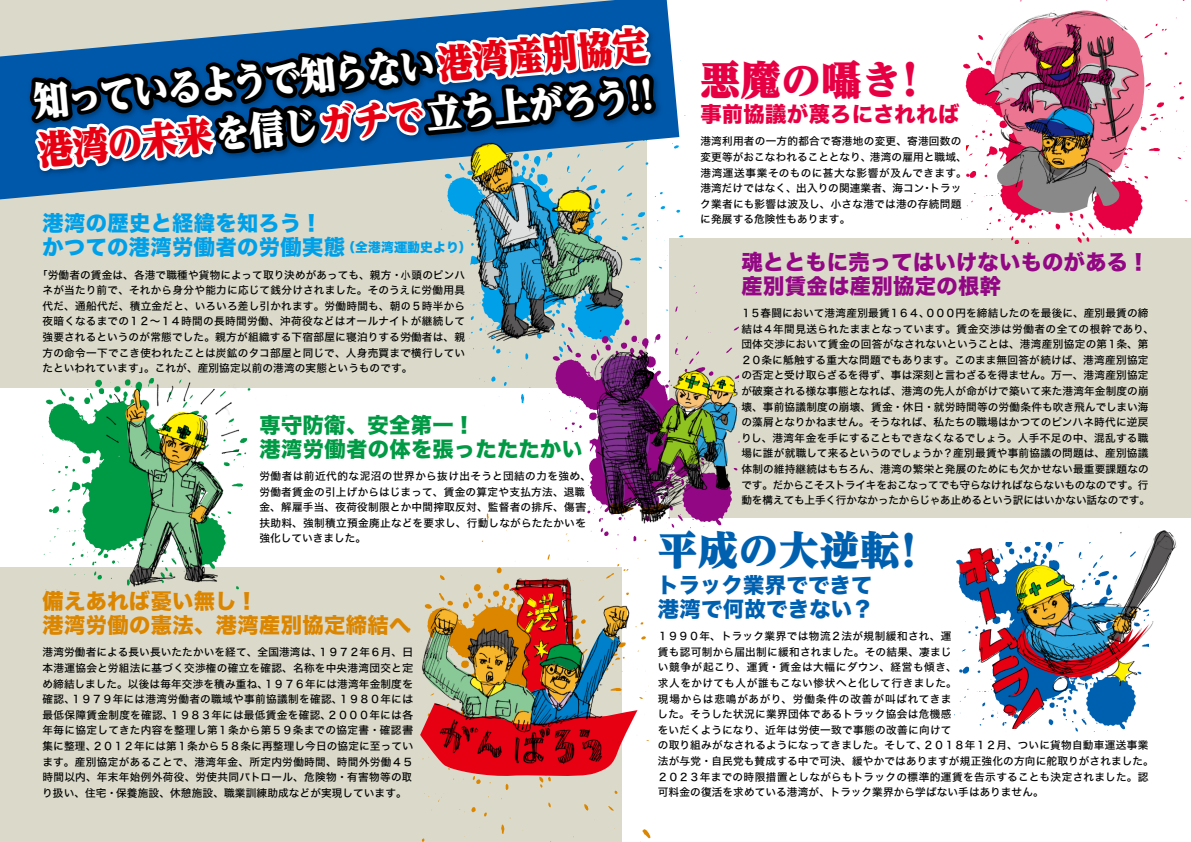
<style>
.page{position:relative;width:1191px;height:842px;background:#fff}
.page>*{position:absolute;margin:0;border:0;box-sizing:border-box;transform-origin:0 0}
.t1{font:900 39.7px "Reim Yfoz Pro";letter-spacing:.02em;color:#0060b0}
.t2{font:900 39.7px "Reim Yfoz Pro";letter-spacing:.015em;color:#e60043}
.t3{font:900 39px/48.4px "Reim Yfoz Pro";color:#fff;scale:.91 1}
.t4{font:21.3px/24.1px "Hira Kaku Std N W8";letter-spacing:.02em;color:#00a0e9}
.t5{font:21.3px/24.1px "Hira Kaku Std N W8";letter-spacing:.015em;color:#920783}
.t6{font:21.3px/24.1px "Hira Kaku Std N W8";letter-spacing:.02em;color:#dc8600}
.t7{font:21.3px/24.1px "Hira Kaku Std N W8";letter-spacing:.015em;color:#094}
.t8{font:21.3px/24.1px "Hira Kaku Std N W8";letter-spacing:.015em;color:#0060b0}
.t9{font:21.3px "Hira Kaku Std N W8";letter-spacing:.015em;color:#e60043}
.t10{font:10.6px/15.6px "Hira Kaku Std N W5";letter-spacing:.02em;color:#000}
.s1{color:#e60012}
.s2{font-size:43.2px}
</style>
<div class="page">
<div style="left:0;top:0;width:646px;height:387px;background:#dbdaca"></div>
<div style="left:0;top:567px;width:621px;height:275px;background:#dbdaca"></div>
<div style="left:669px;top:238px;width:522px;height:279px;background:#dbdaca"></div>
<img style="left:0;top:387px;width:85px;height:203px">
<img style="left:421px;top:489px;width:230px;height:353px">
<img style="left:506px;top:235px;width:233px;height:329px">
<svg style="left:0;top:0;width:679px;height:199px"></svg>
<svg style="left:2px;top:0;width:657px;height:338px"></svg>
<img style="left:406px;top:116px;width:240px;height:238px">
<img style="left:85px;top:378px;width:230px;height:212px">
<img style="left:420px;top:564px;width:226px;height:221px">
<img style="left:578px;top:346px;width:172px;height:187px">
<img style="left:961px;top:0;width:226px;height:244px">
<img style="left:967px;top:0;width:205px;height:218px">
<img style="left:954px;top:530px;width:223px;height:199px">
<h2 class="t3" style="left:31px;top:77px;width:693px;rotate:-5deg">知っているようで知らない<span class="s1">港湾産別協定港湾の未来</span>を信じ<span class="s1">ガチで</span>立ち上がろう！！</h2>
<h1 class="t2" style="left:700px;top:47px;width:233px">悪魔の囁き<span class="s2">！</span></h1>
<h3 class="t9" style="left:700px;top:102px;width:260px">事前協議が蔑ろにされれば</h3>
<p class="t10" style="left:700px;top:134px;width:268px">港湾利用者の一方的都合で寄港地の変更、寄港回数の変更等がおこなわれることとなり、港湾の雇用と職域、港湾運送事業そのものに甚大な影響が及んできます。港湾だけではなく、出入りの関連業者、海コン・トラック業者にも影響は波及し、小さな港では港の存続問題に発展する危険性もあります。</p>
<h3 class="t4" style="left:42px;top:212px;width:430px">港湾の歴史と経緯を知ろう！<br>かつての港湾労働者の労働実態<sup>（全港湾運動史より）</sup></h3>
<p class="t10" style="left:42px;top:267px;width:424px;text-align:justify;text-indent:-5px">「労働者の賃金は、各港で職種や貨物によって取り決めがあっても、親方・小頭のピンハネが当たり前で、それから身分や能力に応じて銭分けされました。そのうえに労働用具代だ、通船代だ、積立金だと、いろいろ差し引かれます。労働時間も、朝の５時半から夜暗くなるまでの１２～１４時間の長時間労働、沖荷役などはオールナイトが継続して強要されるというのが常態でした。親方が組織する下宿部屋に寝泊りする労働者は、親方の命令一下でこき使われたことは炭鉱のタコ部屋と同じで、人身売買まで横行していたといわれています」。これが、産別協定以前の港湾の実態というものです。</p>
<h3 class="t5" style="left:741px;top:250px;width:409px">魂とともに売ってはいけないものがある！産別賃金は産別協定の根幹</h3>
<p class="t10" style="left:741px;top:305px;width:415px">１５春闘において港湾産別最賃１６４、０００円を締結したのを最後に、産別最賃の締結は４年間見送られたままとなっています。賃金交渉は労働者の全ての根幹であり、団体交渉において賃金の回答がなされないということは、港湾産別協定の第１条、第２０条に觝触する重大な問題でもあります。このまま無回答が続けば、港湾産別協定の否定と受け取らざるを得ず、事は深刻と言わざるを得ません。万一、港湾産別協定が破棄される様な事態となれば、港湾の先人が命がけで築いて来た港湾年金制度の崩壊、事前協議制度の崩壊、賃金・休日・就労時間等の労働条件も吹き飛んでしまい海の藻屑となりかねません。そうなれば、私たちの職場はかつてのピンハネ時代に逆戻りし、港湾年金を手にすることもできなくなるでしょう。人手不足の中、混乱する職場に誰が就職して来るというのでしょうか？産別最賃や事前協議の問題は、産別協議体制の維持継続はもちろん、港湾の繁栄と発展のためにも欠かせない最重要課題なのです。だからこそストライキをおこなってでも守らなければならないものなのです。行動を構えても上手く行かなかったからじゃあ止めるという訳にはいかない話なのです。</p>
<h3 class="t7" style="left:259px;top:413px;width:325px">専守防衛、安全第一！<br>港湾労働者の体を張ったたたかい</h3>
<p class="t10" style="left:259px;top:468px;width:333px">労働者は前近代的な泥沼の世界から抜け出そうと団結の力を強め、労働者賃金の引上げからはじまって、賃金の算定や支払方法、退職金、解雇手当、夜荷役制限とか中間搾取反対、監督者の排斥、傷害扶助料、強制積立預金廃止などを要求し、行動しながらたたかいを強化していきました。</p>
<h1 class="t1" style="left:658px;top:518px;width:274px">平成の大逆転<span class="s2">！</span></h1>
<h3 class="t8" style="left:657px;top:573px;width:218px">トラック業界でできて港湾で何故できない？</h3>
<p class="t10" style="left:657px;top:628px;width:498px">１９９０年、トラック業界では物流２法が規制緩和され、運<br>賃も認可制から届出制に緩和されました。その結果、凄まじ<br>い競争が起こり、運賃・賃金は大幅にダウン、経営も傾き、<br>求人をかけても人が誰もこない惨状へと化して行きました。<br>現場からは悲鳴があがり、労働条件の改善が叫ばれてきま<br>した。そうした状況に業界団体であるトラック協会は危機感<br>をいだくようになり、近年は労使一致で事態の改善に向けて<br>の取り組みがなされるようになってきました。そして、２０１８年１２月、ついに貨物自動車運送事業法が与党・自民党も賛成する中で可決、緩やかではありますが規正強化の方向に舵取りがされました。２０２３年までの時限措置としながらもトラックの標準的運賃を告示することも決定されました。認可料金の復活を求めている港湾が、トラック業界から学ばない手はありません。</p>
<h3 class="t6" style="left:42px;top:590px;width:369px">備えあれば憂い無し！<br>港湾労働の憲法、港湾産別協定締結へ</h3>
<p class="t10" style="left:42px;top:645px;width:372px;text-align:justify">港湾労働者による長い長いたたかいを経て、全国港湾は、１９７２年６月、日本港運協会と労組法に基づく交渉権の確立を確認、名称を中央港湾団交と定め締結しました。以後は毎年交渉を積み重ね、１９７６年には港湾年金制度を確認、１９７９年には港湾労働者の職域や事前協議制を確認、１９８０年には最低保障賃金制度を確認、１９８３年には最低賃金を確認、２０００年には各年毎に協定してきた内容を整理し第１条から第５９条までの協定書・確認書集に整理、２０１２年には第１条から５８条に再整理し今日の協定に至っています。産別協定があることで、港湾年金、所定内労働時間、時間外労働４５時間以内、年末年始例外荷役、労使共同パトロール、危険物・有害物等の取り扱い、住宅・保養施設、休憩施設、職業訓練助成などが実現しています。</p>
</div>
